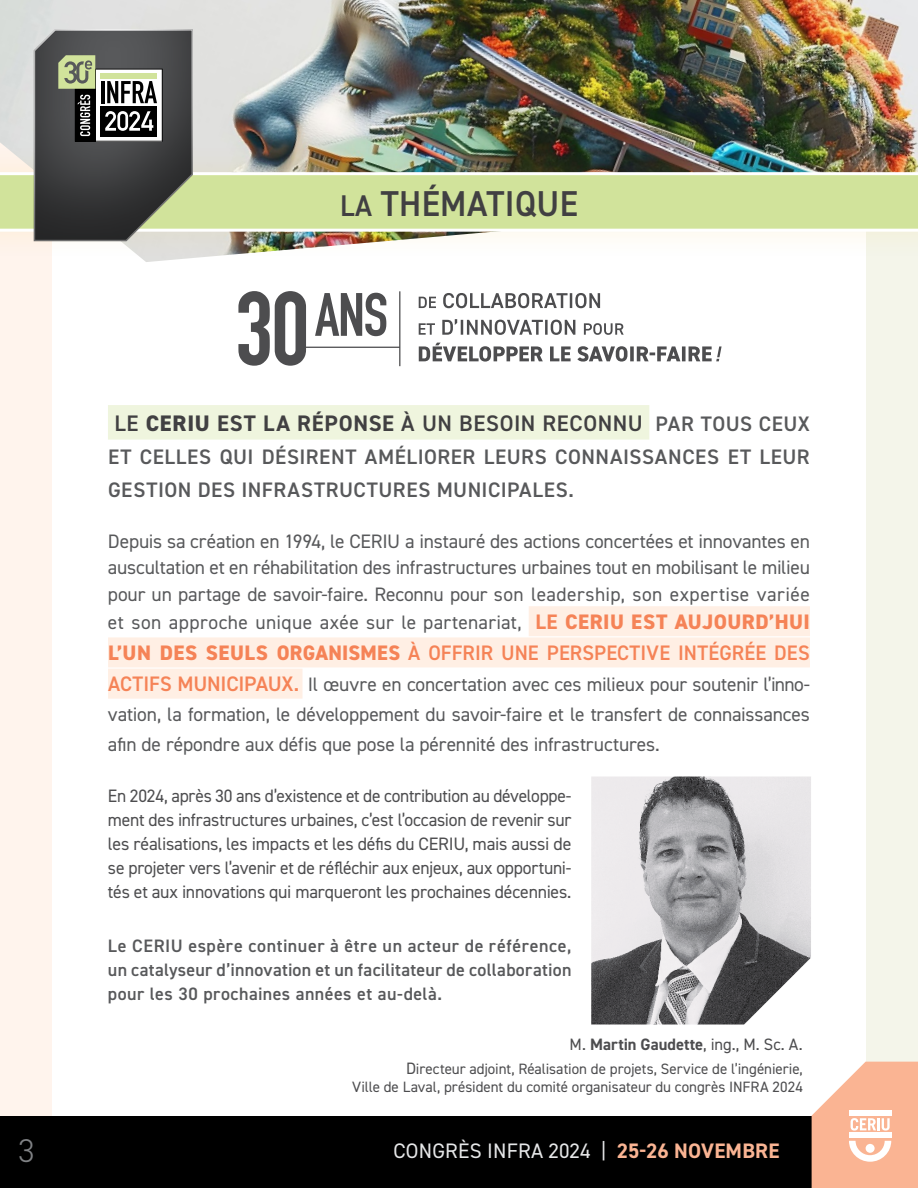
<style>
.page{position:relative;width:918px;height:1188px;background:#fff}
.page>*{position:absolute;margin:0;border:0;box-sizing:border-box;transform-origin:0 0}
.t1{font:600 36px "DIN2014";letter-spacing:.01em;color:#414042;scale:.95 1}
.t2{font:300 33px "DIN2014";color:#808285}
.t3{font:600 22.5px "DIN2014";letter-spacing:.02em;color:#414042}
.t4{font:600 21px/33px "DIN2014";letter-spacing:.025em;color:#58595b}
.t5{font:600 21px "DIN2014";letter-spacing:.005em;color:#f58357}
.t6{font:21px "DIN2014";letter-spacing:.01em;color:#e6e7e8}
.t7{font:19.5px/26.4px "DIN2014";letter-spacing:.01em;color:#58595b;text-align:justify}
.t8{font:18px/24px "DIN2014";letter-spacing:-.015em;color:#4d4d4f;text-align:justify}
.t9{font:600 18px/24px "DIN2014";letter-spacing:.02em;color:#58595b;text-align:justify}
.t10{font:16.5px "DIN2014";color:#4d4d4f}
.t11{font:15px/18px "DIN2014";color:#4d4d4f;text-align:right}
.s1{font-size:30px}
.s2{font-weight:800}
.s3{font-weight:700}
.s4{font-size:21px;color:#58595b}
.s5{font-weight:700;font-size:21px;color:#f58357}
.s6{font-weight:800;font-size:21px;color:#f58357}
.s7{font-weight:600;font-size:21px;color:#f58357}
.s8{font-size:16.5px}
.s9{font-weight:700;color:#fab493}
</style>
<div class="page">
<div style="left:866px;top:262px;width:52px;height:800px;background:#f4f5ea"></div>
<div style="left:0;top:262px;width:52px;height:854px;background:#fff4ed"></div>
<img style="left:0;top:0;width:918px;height:142px">
<div style="left:0;top:142px;width:918px;height:120px;background:#eebf35;opacity:.1"></div>
<svg style="left:0;top:171px;width:918px;height:62px;background:#d3e2a4"></svg>
<div style="left:0;top:1116px;width:918px;height:72px;background:#000"></div>
<svg style="left:812px;top:1062px;width:106px;height:126px;background:#fac2a8"></svg>
<div style="left:20px;top:19px;width:186px;height:224px;background:#000;opacity:.6"></div>
<svg style="left:32px;top:28px;width:162px;height:214px;background:#5e605b"></svg>
<div style="left:108px;top:405px;width:541px;height:35px;background:#eff5de"></div>
<div style="left:529px;top:606px;width:281px;height:30px;background:#ffefe4"></div>
<div style="left:108px;top:637px;width:702px;height:30px;background:#ffefe4"></div>
<div style="left:108px;top:669px;width:195px;height:30px;background:#ffefe4"></div>
<svg style="left:419px;top:343px;width:303px;height:19px"></svg>
<svg style="left:419px;top:319px;width:205px;height:16px"></svg>
<svg style="left:419px;top:293px;width:181px;height:15px"></svg>
<svg style="left:238px;top:291px;width:162px;height:75px"></svg>
<img style="left:591px;top:777px;width:220px;height:247px">
<h1 class="t1" style="left:340px;top:180px;width:252px"><span class="s1">LA</span> THÉMATIQUE</h1>
<p class="t3" style="left:114px;top:409px;width:697px">LE <span class="s2">CERIU</span> <span class="s3">EST LA RÉPONSE</span> À UN BESOIN RECONNU <span class="s4">PAR TOUS CEUX</span></p>
<p class="t4" style="left:108px;top:440px;width:703px">ET CELLES QUI DÉSIRENT AMÉLIORER LEURS CONNAISSANCES ET LEUR<br>GESTION DES INFRASTRUCTURES MUNICIPALES.</p>
<p class="t7" style="left:108px;top:527px;width:704px">Depuis sa création en 1994, le CERIU a instauré des actions concertées et innovantes en auscultation et en réhabilitation des infrastructures urbaines tout en mobilisant le milieu pour un partage de savoir-faire. Reconnu pour son leadership, son expertise variée</p>
<p class="t7" style="left:108px;top:608px;width:703px">et son approche unique axée sur le partenariat, <span class="s5">LE</span> <span class="s6">CERIU EST AUJOURD’HUI</span></p>
<p class="t5" style="left:108px;top:639px;width:703px"><span class="s2">L’UN DES SEULS ORGANISMES</span> À OFFRIR UNE PERSPECTIVE INTÉGRÉE DES</p>
<p class="t7" style="left:108px;top:669px;width:704px;line-height:29.7px"><span class="s7">ACTIFS MUNICIPAUX.</span> Il œuvre en concertation avec ces milieux pour soutenir l’inno&shy;vation, la formation, le développement du savoir-faire et le transfert de connaissances afin de répondre aux défis que pose la pérennité des infrastructures.</p>
<p class="t8" style="left:108px;top:783px;width:465px">En 2024, après 30 ans d’existence et de contribution au développe&shy;ment des infrastructures urbaines, c’est l’occasion de revenir sur les réalisations, les impacts et les défis du CERIU, mais aussi de se projeter vers l’avenir et de réfléchir aux enjeux, aux opportuni&shy;tés et aux innovations qui marqueront les prochaines décennies.</p>
<p class="t9" style="left:108px;top:934px;width:465px">Le CERIU espère continuer à être un acteur de référence, un catalyseur d’innovation et un facilitateur de collaboration pour les 30 prochaines années et au-delà.</p>
<p class="t10" style="left:570px;top:1034px;width:235px">M. <span class="s3">Martin Gaudette</span>, ing., M. Sc. A.</p>
<p class="t11" style="left:352px;top:1060px;width:452px"><span class="s8">D</span>irecteur adjoint, Réalisation de projets, Service de l’ingénierie,<br>Ville de Laval, président du comité organisateur du congrès INFRA 2024</p>
<h2 class="t2" style="left:18px;top:1130px;width:18px">3</h2>
<p class="t6" style="left:394px;top:1137px;width:387px">CONGRÈS INFRA 2024 | <span class="s9">25-26 NOVEMBRE</span></p>
</div>
